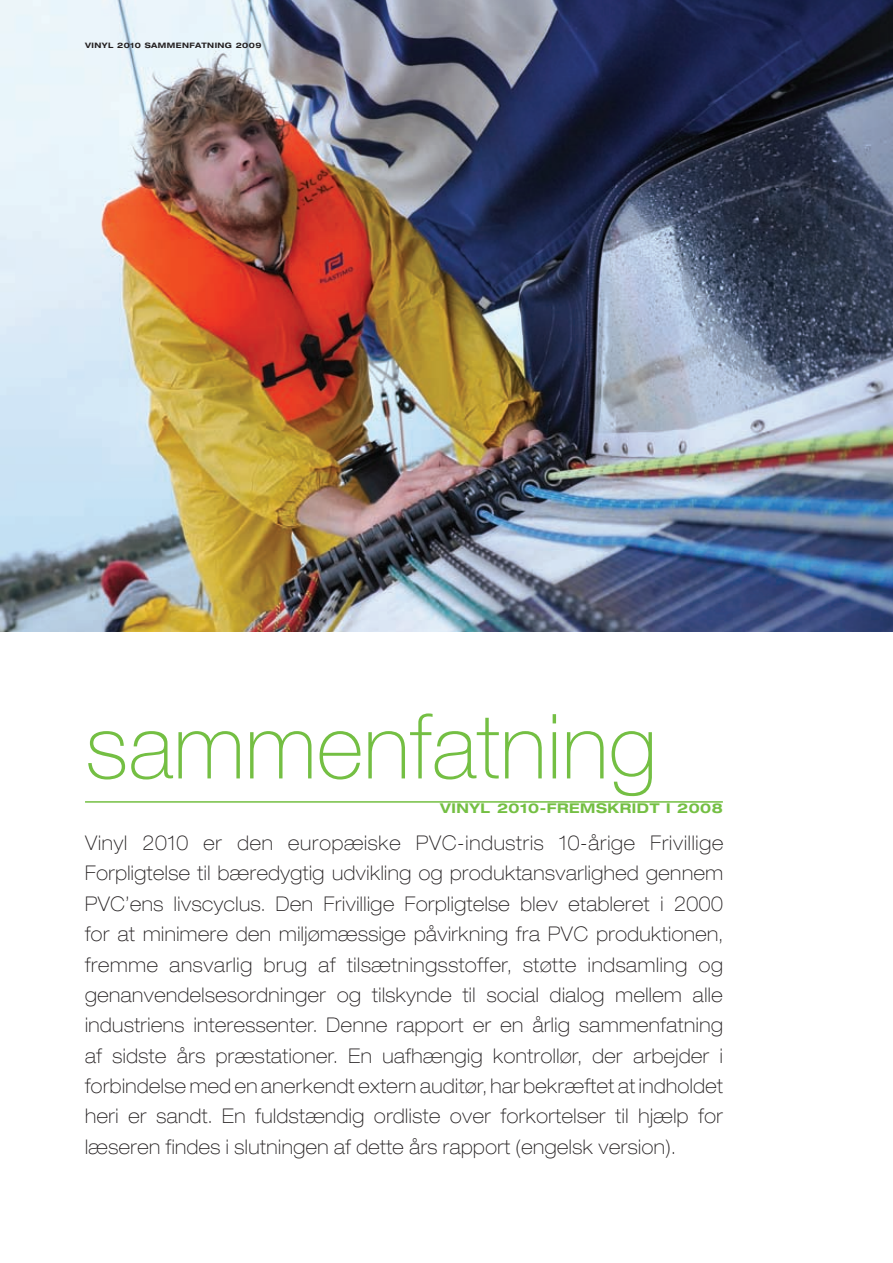
<style>
.page{position:relative;width:893px;height:1263px;background:#fff}
.page>*{position:absolute;margin:0;border:0;box-sizing:border-box;transform-origin:0 0}
.t1{font:100 90px "Helvetica Neue LT Std";color:#74bf43}
.t2{font:100 expanded 20.25px/30.3px "Helvetica Neue LT Std";letter-spacing:.03em;color:#231f20;text-align:justify;scale:.9 1}
.t3{font:700 expanded 13.5px "Helvetica Neue LT Std";letter-spacing:.04em;color:#74bf43}
.t4{font:700 expanded 7.5px "Helvetica Neue LT Std";letter-spacing:.06em;color:#231f20}
</style>
<div class="page">
<img style="left:0;top:0;width:893px;height:631px">
<hr style="left:85px;top:801px;width:638px;height:2px;background:#74bf43">
<p class="t4" style="left:85px;top:40px;width:178px">VINYL 2010 SAMMENFATNING 2009</p>
<h1 class="t1" style="left:85px;top:695px;width:573px">sammenfatning</h1>
<p class="t2" style="left:85px;top:827px;width:711px">Vinyl 2010 er den europæiske PVC-industris 10-årige Frivillige Forpligtelse til bæredygtig udvikling og produktansvarlighed gennem PVC’ens livscyclus. Den Frivillige Forpligtelse blev etableret i 2000 for at minimere den miljømæssige påvirkning fra PVC produktionen, fremme ansvarlig brug af tilsætningsstoffer, støtte indsamling og genanvendelsesordninger og tilskynde til social dialog mellem alle industriens interessenter. Denne rapport er en årlig sammenfatning af sidste års præstationer. En uafhængig kontrollør, der arbejder i forbindelse med en anerkendt extern auditør, har bekræftet at indholdet heri er sandt. En fuldstændig ordliste over forkortelser til hjælp for læseren findes i slutningen af dette års rapport (engelsk version).</p>
<p class="t3" style="left:440px;top:800px;width:22px">VINYL</p>
<p class="t3" style="left:497px;top:800px;width:86px">2010-FREMS</p>
<p class="t3" style="left:608px;top:800px;width:117px">KRIDT I 2008</p>
</div>
